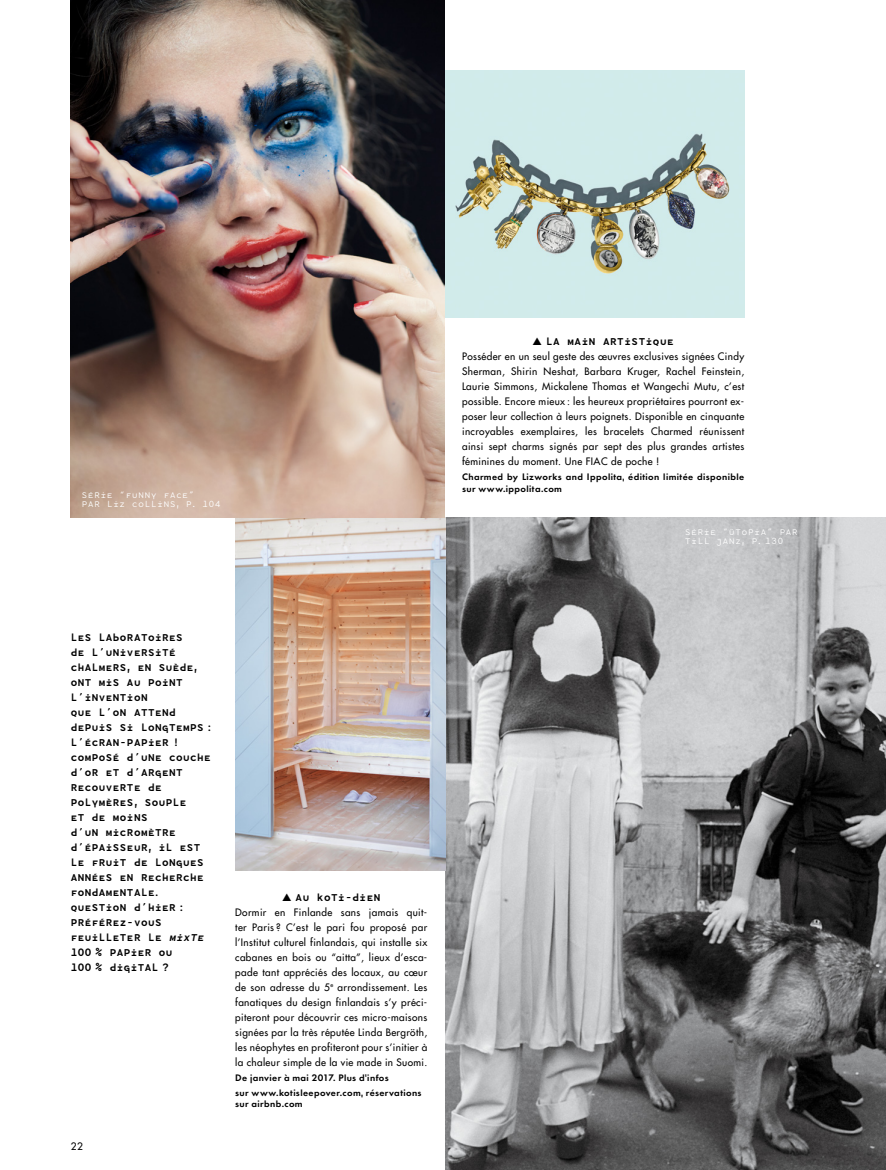
<style>
.page{position:relative;width:886px;height:1170px;background:#fff}
.page>*{position:absolute;margin:0;border:0;box-sizing:border-box;transform-origin:0 0}
.t1{font:700 10.62px/15px "Intervalle";letter-spacing:.04em;color:#000}
.t2{font:10px/15px "Futura LT";letter-spacing:.035em;color:#000;text-align:justify}
.t3{font:8.75px/15px "C+Demi";letter-spacing:.045em;color:#000}
.t4{font:8.75px/8.8px "Intervalle";letter-spacing:.1em;color:#fff}
.s1{font-style:italic}
</style>
<div class="page">
<img style="left:445px;top:517px;width:441px;height:652px">
<img style="left:235px;top:517px;width:210px;height:353px">
<img style="left:445px;top:71px;width:299px;height:246px">
<img style="left:71px;top:0;width:373px;height:517px">
<p class="t4" style="left:82px;top:491px;width:140px">série “funny face”<br>par liz collins, p. 104</p>
<p class="t1" style="left:533px;top:335px;width:50px">▲ LA MAIN</p>
<p class="t1" style="left:603px;top:335px;width:8px">ARTISTIQUE</p>
<p class="t2" style="left:462px;top:349px;width:284px">Posséder en un seul geste des œuvres exclusives signées Cindy Sherman, Shirin Neshat, Barbara Kruger, Rachel Feinstein, Laurie Simmons, Mickalene Thomas et Wangechi Mutu, c’est possible. Encore mieux : les heureux propriétaires pourront ex&shy;poser leur collection à leurs poignets. Disponible en cinquante incroyables exemplaires, les bracelets Charmed réunissent ainsi sept charms signés par sept des plus grandes artistes féminines du moment. Une FIAC de poche !</p>
<p class="t3" style="left:462px;top:471px;width:284px;line-height:11.2px">Charmed by Lizworks and Ippolita, édition limitée disponible sur www.ippolita.com</p>
<p class="t4" style="left:685px;top:528px;width:114px">Série “ütopia” par till janz, p. 130</p>
<p class="t1" style="left:71px;top:630px;width:142px">Les laboratoires<br>de l ’Université<br>Chalmers, en Suède, ont mis au point<br>l ’invention<br>que l ’on attend depuis si longtemps : l ’écran-papier !<br>Composé d’une couch e d’or et d’argent recouverte de polymères, soupl e<br>et de moins<br>d’un micromètre d’épaisseur, il est<br>l e fruit de longues années en rech erch e fondamental e.<br>Question d’hier : préférez-vous<br>feuill eter l e <span class="s1">Mixte<br></span>100 % papier ou<br>100 % digital ?</p>
<p class="t2" style="left:71px;top:1138px;width:14px">22</p>
<p class="t1" style="left:282px;top:890px;width:21px">▲ AU</p>
<p class="t1" style="left:317px;top:890px;width:15px">KOTI</p>
<p class="t1" style="left:345px;top:890px;width:15px">-DIEN</p>
<p class="t2" style="left:235px;top:904px;width:194px">Dormir en Finlande sans jamais quit&shy;ter Paris ? C’est le pari fou proposé par l’Institut culturel finlandais, qui installe six cabanes en bois ou “aitta”, lieux d’esca&shy;pade tant appréciés des locaux, au cœur de son adresse du 5<sup>e</sup> arrondissement. Les fanatiques du design finlandais s’y préci&shy;piteront pour découvrir ces micro-maisons signées par la très réputée Linda Bergröth, les néophytes en profiteront pour s’initier à la chaleur simple de la vie made in Suomi.</p>
<p class="t3" style="left:235px;top:1069px;width:188px">De janvier à mai 2017. Plus d’infos<br>sur www.kotisleepover.com, réservations</p>
<p class="t3" style="left:235px;top:1095px;width:69px">sur airbnb.com</p>
</div>
